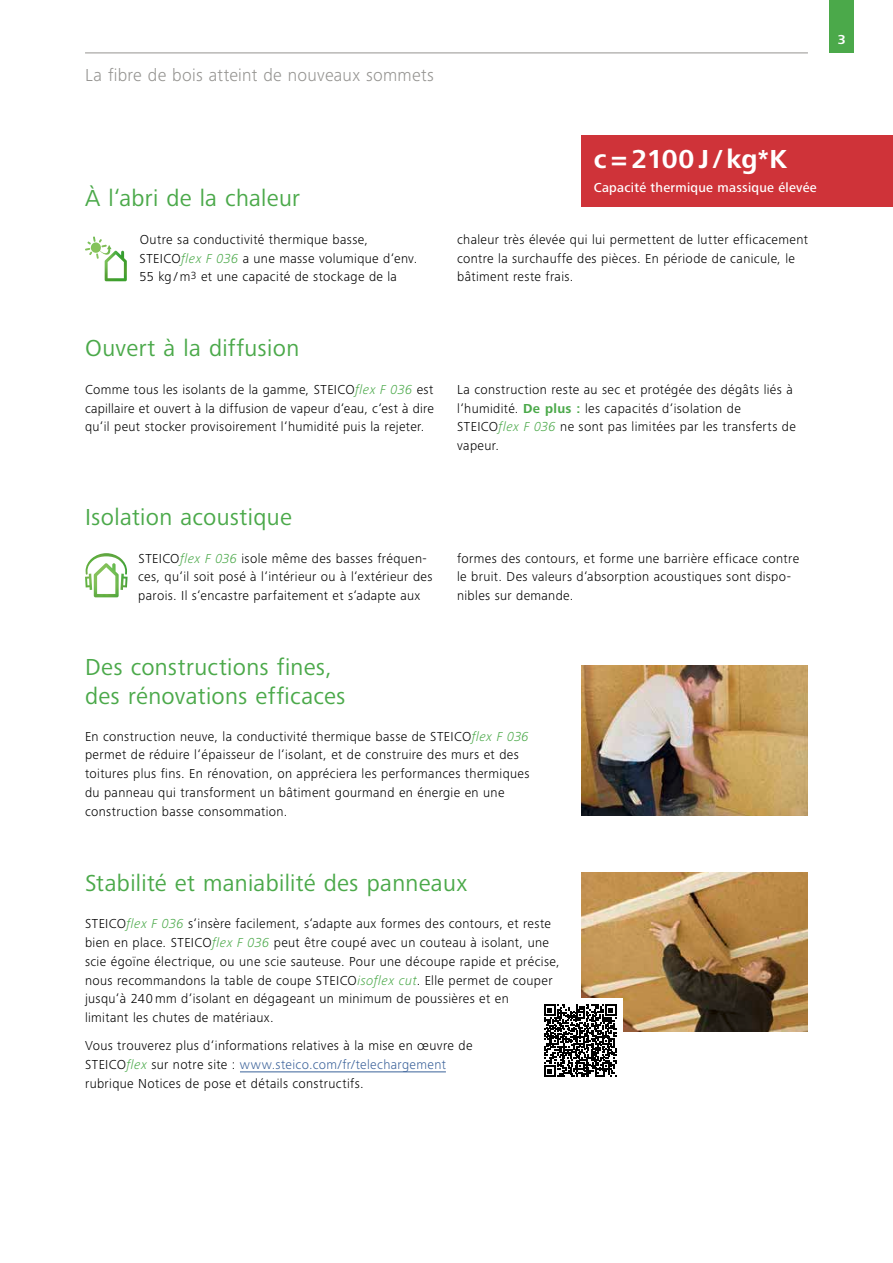
<style>
.page{position:relative;width:893px;height:1263px;background:#fff}
.page>*{position:absolute;margin:0;border:0;box-sizing:border-box;transform-origin:0 0}
.t1{font:700 27px "Frutiger Next LTW1 G";letter-spacing:-.02em;color:#fff}
.t2{font:24px/28.5px "Frutiger Next LTW1 G";letter-spacing:.015em;color:#4ba94a}
.t3{font:300 18px "Frutiger Next LTW1 G";letter-spacing:.015em;color:#959491}
.t4{font:300 13.5px/18.8px "Frutiger Next LTW1 G";letter-spacing:.03em;color:#000}
.t5{font:500 13.5px "Frutiger Next LTW1 G";letter-spacing:.02em;color:#fff}
.t6{font:700 13.5px "Frutiger Next LTW1 G";color:#fff}
.s1{font-style:italic;color:#4ba94a}
.s2{font-weight:700;color:#4ba94a}
.s3{color:#3b629a}
</style>
<div class="page">
<img style="left:85px;top:236px;width:42px;height:45px">
<img style="left:85px;top:553px;width:43px;height:44px">
<hr style="left:240px;top:1071px;width:206px;height:1px;background:#3b629a">
<img style="left:581px;top:666px;width:227px;height:150px">
<img style="left:581px;top:872px;width:227px;height:160px">
<div style="left:538px;top:998px;width:85px;height:85px;background:#fff"></div>
<svg style="left:544px;top:1004px;width:72px;height:73px"></svg>
<div style="left:581px;top:135px;width:312px;height:71px;background:#cf3339"></div>
<div style="left:829px;top:0;width:25px;height:53px;background:#4ba94a"></div>
<hr style="left:85px;top:53px;width:723px;height:1px;background:#959491">
<h3 class="t3" style="left:85px;top:64px;width:350px">La fibre de bois atteint de nouveaux sommets</h3>
<p class="t6" style="left:838px;top:32px;width:9px">3</p>
<h1 class="t1" style="left:594px;top:143px;width:195px">c = 2100 J/ kg*K</h1>
<p class="t5" style="left:594px;top:180px;width:224px">Capacité thermique massique élevée</p>
<h2 class="t2" style="left:85px;top:185px;width:217px">À l‘abri de la chaleur</h2>
<p class="t4" style="left:140px;top:230px;width:279px">Outre sa conductivité thermique basse,<br>STEICO<span class="s1">flex F 036</span> a une masse volumique d‘env.<br>55 kg / m<sup>3</sup> et une capacité de stockage de la</p>
<p class="t4" style="left:457px;top:230px;width:352px">chaleur très élevée qui lui permettent de lutter efficacement contre la surchauffe des pièces. En période de canicule, le bâtiment reste frais.</p>
<h2 class="t2" style="left:85px;top:335px;width:216px">Ouvert à la diffusion</h2>
<p class="t4" style="left:85px;top:380px;width:350px;text-align:justify">Comme tous les isolants de la gamme, STEICO<span class="s1">flex F 036</span> est capillaire et ouvert à la diffusion de vapeur d‘eau, c‘est à dire qu‘il peut stocker provisoirement l‘humidité puis la rejeter.</p>
<p class="t4" style="left:457px;top:380px;width:340px">La construction reste au sec et protégée des dégâts liés à l‘humidité. <span class="s2">De plus :</span> les capacités d‘isolation de STEICO<span class="s1">flex F 036</span> ne sont pas limitées par les transferts de vapeur.</p>
<h2 class="t2" style="left:85px;top:504px;width:208px">Isolation acoustique</h2>
<p class="t4" style="left:138px;top:549px;width:296px">STEICO<span class="s1">flex F 036</span> isole même des basses fréquen&shy;ces, qu‘il soit posé à l‘intérieur ou à l‘extérieur des parois. Il s‘encastre parfaitement et s‘adapte aux</p>
<p class="t4" style="left:457px;top:549px;width:344px">formes des contours, et forme une barrière efficace contre le bruit. Des valeurs d‘absorption acoustiques sont dispo&shy;nibles sur demande.</p>
<h2 class="t2" style="left:85px;top:654px;width:262px">Des constructions fines, des rénovations efficaces</h2>
<p class="t4" style="left:85px;top:727px;width:446px">En construction neuve, la conductivité thermique basse de STEICO<span class="s1">flex F 036 </span>permet de réduire l‘épaisseur de l‘isolant, et de construire des murs et des toitures plus fins. En rénovation, on appréciera les performances thermiques du panneau qui transforment un bâtiment gourmand en énergie en une construction basse consommation.</p>
<h2 class="t2" style="left:85px;top:869px;width:384px">Stabilité et maniabilité des panneaux</h2>
<p class="t4" style="left:85px;top:914px;width:476px">STEICO<span class="s1">flex F 036</span> s‘insère facilement, s‘adapte aux formes des contours, et reste bien en place. STEICO<span class="s1">flex F 036</span> peut être coupé avec un couteau à isolant, une scie égoïne électrique, ou une scie sauteuse. Pour une découpe rapide et précise, nous recommandons la table de coupe STEICO<span class="s1">isoflex cut</span>. Elle permet de couper jusqu‘à 240 mm d‘isolant en dégageant un minimum de poussières et en<br>limitant les chutes de matériaux.</p>
<p class="t4" style="left:85px;top:1036px;width:389px">Vous trouverez plus d‘informations relatives à la mise en œuvre de<br>STEICO<span class="s1">flex</span> sur notre site : <span class="s3">www.steico.com/fr/telechargement </span>rubrique Notices de pose et détails constructifs.</p>
</div>
